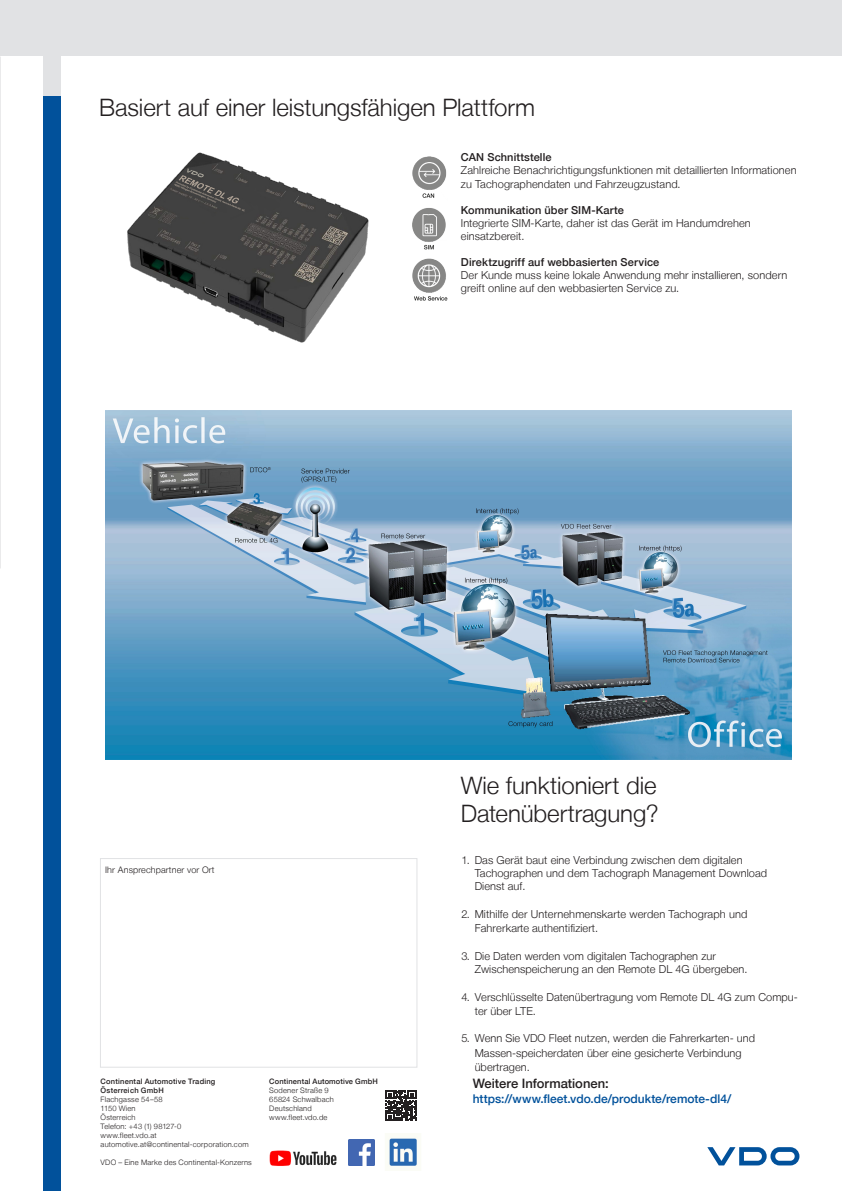
<style>
.page{position:relative;width:842px;height:1191px;background:#fff}
.page>*{position:absolute;margin:0;border:0;box-sizing:border-box;transform-origin:0 0}
.Headline{font:300 24px/28.5px "Helvetica Neue LT";letter-spacing:-.005em;color:#231f20}
.Headline-2{font:500 13px "Helvetica Neue LT";color:#231f20}
.Headline-3{font:500 12px "Helvetica Neue LT";color:#01519b}
.Headline-4{font:300 11px/13.2px "Helvetica Neue LT";letter-spacing:.005em;color:#231f20}
.Copy_über_alle_Spalt{font:300 9px "Helvetica Neue LT";letter-spacing:.015em;color:#231f20}
.Adresse{font:300 7.5px/9px "Helvetica Neue LT";letter-spacing:.03em;color:#231f20}
.Adresse-2{font:500 7.5px/9px "Helvetica Neue LT";letter-spacing:.025em;color:#231f20}
.s1{font-weight:500}
.s2{font-family:"Helvetica Neue LT Std"}
</style>
<div class="page">
<svg style="left:707px;top:1147px;width:92px;height:18px"></svg>
<div style="left:100px;top:858px;width:317px;height:209px;border:1px solid #e1e2e4"></div>
<img style="left:0;top:57px;width:1px;height:511px">
<img style="left:106px;top:410px;width:686px;height:349px">
<img style="left:269px;top:1150px;width:68px;height:16px">
<svg style="left:386px;top:1090px;width:30px;height:31px"></svg>
<img style="left:349px;top:1139px;width:26px;height:26px">
<img style="left:388px;top:1137px;width:29px;height:29px">
<img style="left:412px;top:156px;width:35px;height:42px">
<img style="left:412px;top:208px;width:34px;height:42px">
<img style="left:412px;top:259px;width:36px;height:42px">
<img style="left:127px;top:152px;width:242px;height:191px">
<div style="left:43px;top:30px;width:17px;height:67px;background:#e1e2e4"></div>
<div style="left:43px;top:96px;width:17px;height:1095px;background:#01519b"></div>
<div style="left:0;top:0;width:842px;height:56px;background:#e1e2e4"></div>
<p class="Headline" style="left:99px;top:93px;width:437px">Basiert auf einer leistungsfähigen Plattform</p>
<p class="Headline-4" style="left:461px;top:150px;width:337px"><span class="s1">CAN Schnittstelle<br></span>Zahlreiche Benachrichtigungsfunktionen mit detaillierten Informationen zu Tachographendaten und Fahrzeugzustand.</p>
<p class="Headline-4" style="left:461px;top:203px;width:291px"><span class="s1">Kommunikation über SIM-Karte<br></span>Integrierte SIM-Karte, daher ist das Gerät im Handumdrehen einsatzbereit.</p>
<p class="Headline-4" style="left:461px;top:255px;width:328px"><span class="s1">Direktzugriff auf webbasierten Service<br></span>Der Kunde muss keine lokale Anwendung mehr installieren, sondern greift online auf den webbasierten Service zu.</p>
<p class="Copy_über_alle_Spalt" style="left:105px;top:864px;width:111px">Ihr Ansprechpartner vor Ort</p>
<p class="Adresse-2" style="left:101px;top:1076px;width:116px">Continental Automotive Trading<br>Österreich GmbH</p>
<p class="Adresse" style="left:101px;top:1094px;width:150px">Flachgasse 54–58<br>1150 Wien<br>Österreich<br>Telefon: +43 (1) 98127-0<br>www.fleet.vdo.at automotive.at@continental-corporation.com</p>
<p class="Adresse" style="left:101px;top:1157px;width:153px">VDO – Eine Marke des Continental-Konzerns</p>
<p class="Adresse-2" style="left:269px;top:1076px;width:110px">Continental Automotive GmbH</p>
<p class="Adresse" style="left:269px;top:1085px;width:61px">Sodener Straße 9</p>
<p class="Adresse" style="left:269px;top:1094px;width:66px">65824 Schwalbach</p>
<p class="Adresse" style="left:269px;top:1103px;width:44px">Deutschland</p>
<p class="Adresse" style="left:269px;top:1112px;width:60px">www.fleet.vdo.de</p>
<p class="Headline" style="left:461px;top:770px;width:199px">Wie funktioniert die<br>Datenübertragung?</p>
<p class="Headline-4" style="left:475px;top:853px;width:294px;text-indent:-13px"><span class="s2">1.</span> Das Gerät baut eine Verbindung zwischen dem digitalen<br>Tachographen und dem <span class="s2">Tachograph Management</span> Download<br>Dienst auf.</p>
<p class="Headline-4" style="left:475px;top:906px;width:274px;line-height:14px;text-indent:-13px"><span class="s2">2.</span> Mithilfe der Unternehmenskarte werden Tachograph und<br>Fahrerkarte authentifiziert.</p>
<p class="Headline-4" style="left:475px;top:949px;width:274px;text-indent:-13px"><span class="s2">3.</span> Die Daten werden vom digitalen Tachographen zur<br>Zwischenspeicherung an den Remote DL 4G übergeben.</p>
<p class="Headline-4" style="left:475px;top:989px;width:325px;line-height:14px;text-indent:-13px"><span class="s2">4.</span> Verschlüsselte Datenübertragung vom Remote DL 4G zum Compu&shy;ter über LTE.</p>
<p class="Headline-4" style="left:475px;top:1030px;width:282px;line-height:14.4px;text-indent:-13px"><span class="s2">5.</span> Wenn Sie <span class="s2">VDO Fleet</span> nutzen, werden die Fahrerkarten- und<br>Massen-speicherdaten über eine gesicherte Verbindung übertragen.</p>
<p class="Headline-2" style="left:473px;top:1075px;width:137px">Weitere Informationen:</p>
<p class="Headline-3" style="left:473px;top:1091px;width:260px">https://www.fleet.vdo.de/produkte/remote-dl4/</p>
</div>
